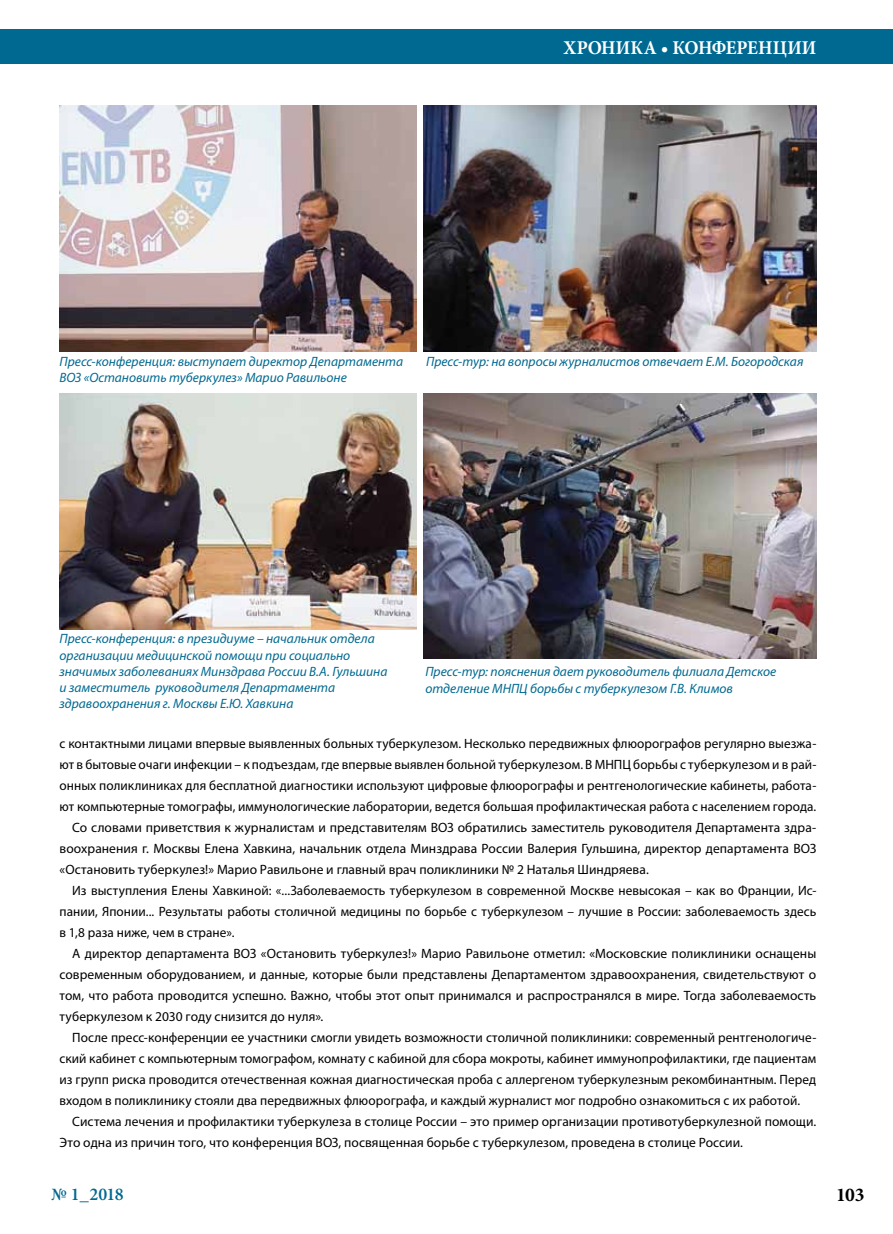
<style>
.page{position:relative;width:893px;height:1234px;background:#fff}
.page>*{position:absolute;margin:0;border:0;box-sizing:border-box;transform-origin:0 0}
.t1{font:700 19.5px "Minion Pro";letter-spacing:.005em;color:#fff;scale:.95 1}
.t2{font:700 19.5px "Minion Pro";color:#000}
.t3{font:600 18px "Minion Pro";color:#006991}
.t4{font:13.5px "Myriad Pro";letter-spacing:.005em;color:#000}
.t5{font:italic 13.5px/16.2px "Myriad Pro";color:#006991}
</style>
<div class="page">
<div style="left:0;top:30px;width:893px;height:34px;background:#006991"></div>
<img style="left:60px;top:393px;width:357px;height:236px">
<img style="left:424px;top:106px;width:392px;height:245px">
<img style="left:424px;top:393px;width:392px;height:265px">
<img style="left:60px;top:106px;width:357px;height:245px">
<h1 class="t1" style="left:563px;top:34px;width:268px">ХРОНИКА • КОНФЕРЕНЦИИ</h1>
<p class="t5" style="left:60px;top:353px;width:345px">Пресс-конференция: выступает директор Департамента<br>ВОЗ «Остановить туберкулез» Марио Равильоне</p>
<p class="t5" style="left:426px;top:353px;width:379px">Пресс-тур: на вопросы журналистов отвечает Е.М. Богородская</p>
<p class="t5" style="left:60px;top:630px;width:329px">Пресс-конференция: в президиуме – начальник отдела организации медицинской помощи при социально значимых заболеваниях Минздрава России В.А. Гульшина и заместитель руководителя Департамента здравоохранения г. Москвы Е.Ю. Хавкина</p>
<p class="t5" style="left:425px;top:663px;width:353px">Пресс-тур: пояснения дает руководитель филиала Детское отделение МНПЦ борьбы с туберкулезом Г.В. Климов</p>
<p class="t4" style="left:60px;top:734px;width:758px">с контактными лицами впервые выявленных больных туберкулезом. Несколько передвижных флюорографов регулярно выезжа-</p>
<p class="t4" style="left:60px;top:755px;width:758px">ют в бытовые очаги инфекции – к подъездам, где впервые выявлен больной туберкулезом. В МНПЦ борьбы с туберкулезом и в рай-</p>
<p class="t4" style="left:60px;top:776px;width:758px">онных поликлиниках для бесплатной диагностики используют цифровые флюорографы и рентгенологические кабинеты, работа-</p>
<p class="t4" style="left:60px;top:797px;width:758px">ют компьютерные томографы, иммунологические лаборатории, ведется большая профилактическая работа с населением города.</p>
<p class="t4" style="left:72px;top:818px;width:746px">Со словами приветствия к журналистам и представителям ВОЗ обратились заместитель руководителя Департамента здра-</p>
<p class="t4" style="left:60px;top:839px;width:758px">воохранения г. Москвы Елена Хавкина, начальник отдела Минздрава России Валерия Гульшина, директор департамента ВОЗ</p>
<p class="t4" style="left:60px;top:860px;width:591px">«Остановить туберкулез!» Марио Равильоне и главный врач поликлиники № 2 Наталья Шиндряева.</p>
<p class="t4" style="left:72px;top:881px;width:746px">Из выступления Елены Хавкиной: «...Заболеваемость туберкулезом в современной Москве невысокая – как во Франции, Ис-</p>
<p class="t4" style="left:60px;top:902px;width:758px">пании, Японии... Результаты работы столичной медицины по борьбе с туберкулезом – лучшие в России: заболеваемость здесь</p>
<p class="t4" style="left:60px;top:923px;width:176px">в 1,8 раза ниже, чем в стране».</p>
<p class="t4" style="left:72px;top:944px;width:745px">А директор департамента ВОЗ «Остановить туберкулез!» Марио Равильоне отметил: «Московские поликлиники оснащены</p>
<p class="t4" style="left:60px;top:965px;width:758px">современным оборудованием, и данные, которые были представлены Департаментом здравоохранения, свидетельствуют о</p>
<p class="t4" style="left:60px;top:986px;width:758px">том, что работа проводится успешно. Важно, чтобы этот опыт принимался и распространялся в мире. Тогда заболеваемость</p>
<p class="t4" style="left:60px;top:1007px;width:265px">туберкулезом к 2030 году снизится до нуля».</p>
<p class="t4" style="left:72px;top:1028px;width:746px">После пресс-конференции ее участники смогли увидеть возможности столичной поликлиники: современный рентгенологиче-</p>
<p class="t4" style="left:60px;top:1049px;width:758px">ский кабинет с компьютерным томографом, комнату с кабиной для сбора мокроты, кабинет иммунопрофилактики, где пациентам</p>
<p class="t4" style="left:60px;top:1070px;width:758px">из групп риска проводится отечественная кожная диагностическая проба с аллергеном туберкулезным рекомбинантным. Перед</p>
<p class="t4" style="left:60px;top:1091px;width:742px">входом в поликлинику стояли два передвижных флюорографа, и каждый журналист мог подробно ознакомиться с их работой.</p>
<p class="t4" style="left:72px;top:1112px;width:746px">Система лечения и профилактики туберкулеза в столице России – это пример организации противотуберкулезной помощи.</p>
<p class="t4" style="left:60px;top:1133px;width:685px">Это одна из причин того, что конференция ВОЗ, посвященная борьбе с туберкулезом, проведена в столице России.</p>
<h2 class="t3" style="left:51px;top:1181px;width:74px">№ 1_2018</h2>
<h1 class="t2" style="left:836px;top:1180px;width:30px">103</h1>
</div>
